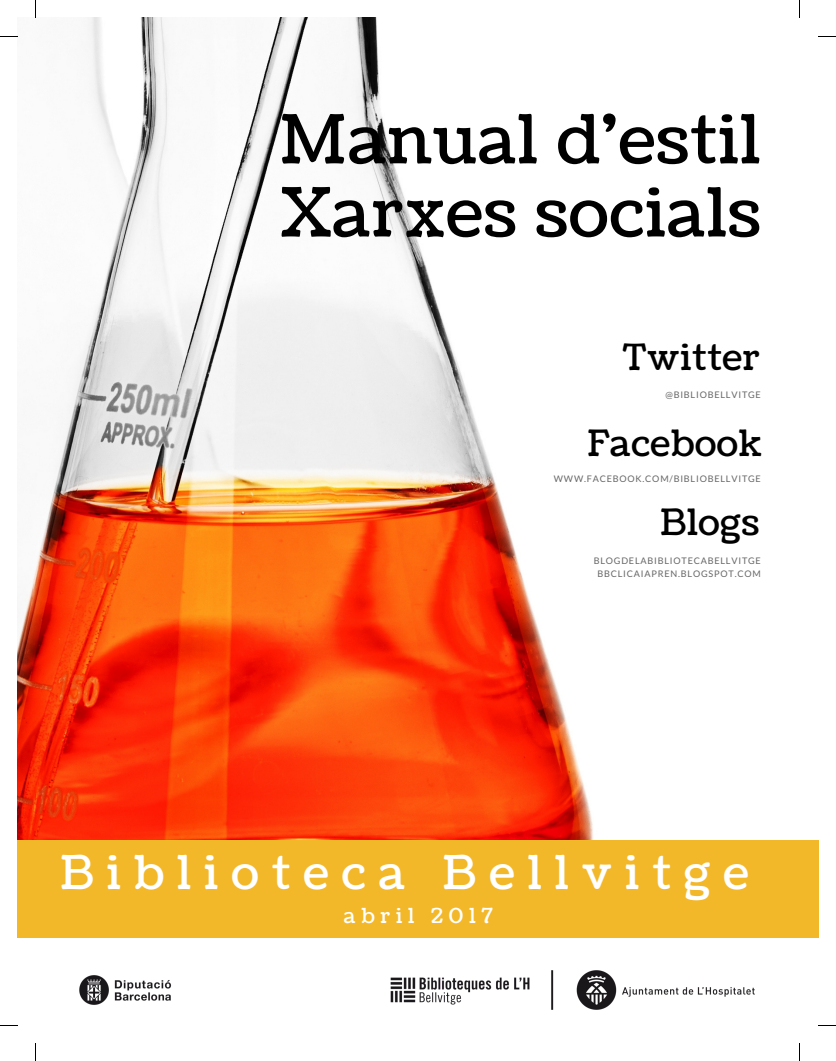
<style>
.page{position:relative;width:836px;height:1061px;background:#fff}
.page>*{position:absolute;margin:0;border:0;box-sizing:border-box;transform-origin:0 0}
.t1{font:67.5px/73.1px "Coustard";letter-spacing:.02em;color:#000}
.t2{font:46.62px "Coustard";letter-spacing:.28em;color:#fff}
.t3{font:36.38px "Coustard";letter-spacing:.02em;color:#000}
.t4{font:20.75px "Coustard";letter-spacing:.28em;color:#fff}
.t5{font:9.12px/12.2px "Lato";letter-spacing:.09em;color:#666;text-align:center}
</style>
<div class="page">
<img style="left:17px;top:18px;width:576px;height:822px">
<img style="left:79px;top:970px;width:676px;height:40px">
<div style="left:17px;top:840px;width:801px;height:98px;background:#f3b82a"></div>
<svg style="left:35px;top:0;width:1px;height:18px"></svg>
<svg style="left:0;top:36px;width:17px;height:1px"></svg>
<svg style="left:799px;top:0;width:1px;height:18px"></svg>
<svg style="left:818px;top:36px;width:18px;height:1px"></svg>
<svg style="left:799px;top:1043px;width:1px;height:18px"></svg>
<svg style="left:818px;top:1025px;width:18px;height:1px"></svg>
<svg style="left:35px;top:1043px;width:1px;height:18px"></svg>
<svg style="left:0;top:1025px;width:17px;height:1px"></svg>
<h1 class="t1" style="left:280px;top:105px;width:482px">Manual d'estil<br>Xarxes socials</h1>
<h3 class="t3" style="left:623px;top:333px;width:139px">Twitter</h3>
<p class="t5" style="left:665px;top:389px;width:97px">@BIBLIOBELLVITGE</p>
<h3 class="t3" style="left:587px;top:418px;width:176px">Facebook</h3>
<p class="t5" style="left:554px;top:472px;width:208px">WWW.FACEBOOK.COM/BIBLIOBELLVITGE</p>
<h3 class="t3" style="left:660px;top:498px;width:101px">Blogs</h3>
<p class="t5" style="left:594px;top:555px;width:169px">BLOGDELABIBLIOTECABELLVITGE<br>BBCLICAIAPREN.BLOGSPOT.COM</p>
<h2 class="t2" style="left:60px;top:841px;width:690px">Biblioteca Bellvitge</h2>
<h3 class="t4" style="left:344px;top:901px;width:151px">abril 2017</h3>
</div>
